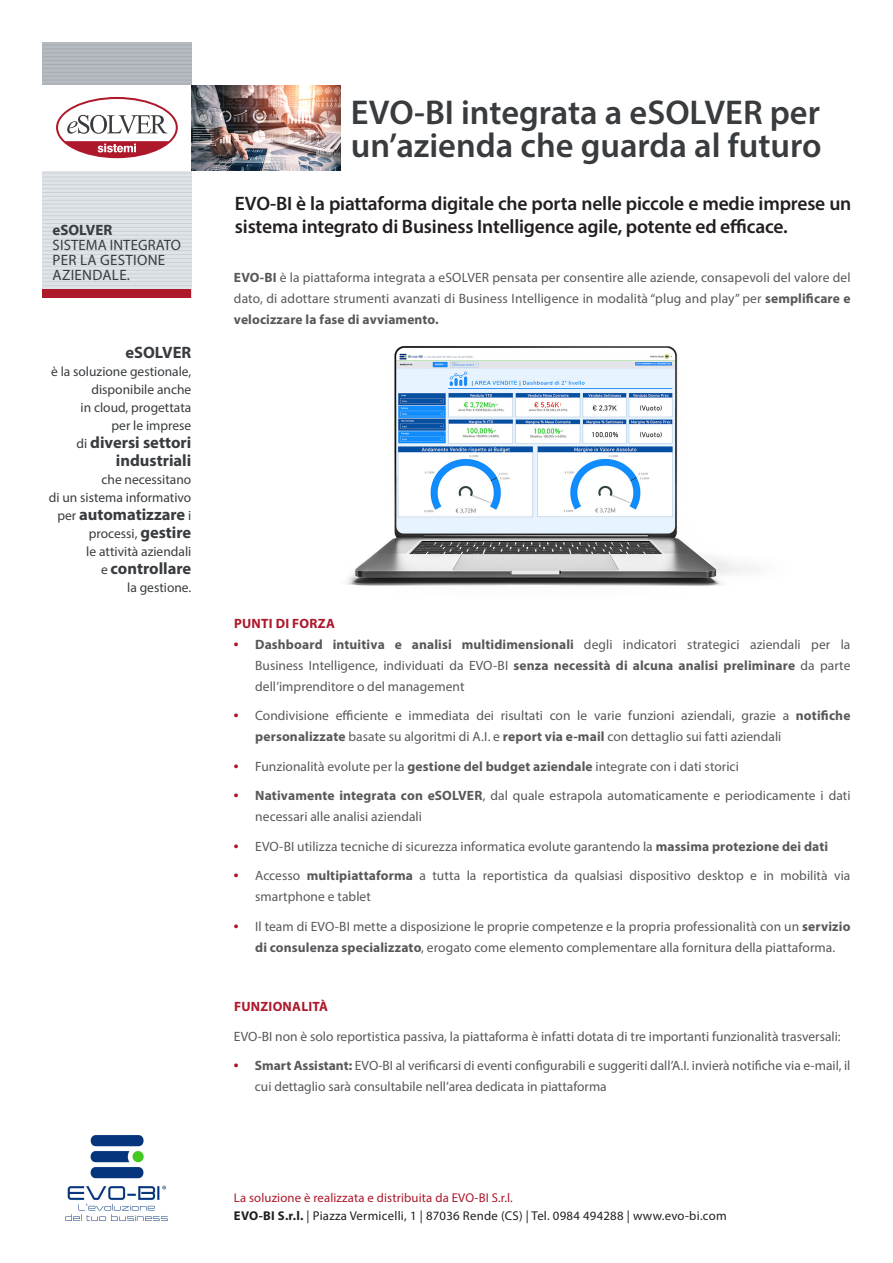
<style>
.page{position:relative;width:893px;height:1263px;background:#fff}
.page>*{position:absolute;margin:0;border:0;box-sizing:border-box;transform-origin:0 0}
.t1{font:600 34.5px/33px "Myriad Pro";color:#393c3f}
.t2{font:600 19.5px/23.4px "Myriad Pro";letter-spacing:-.01em;color:#231f20}
.t3{font:700 16.5px/18px "Myriad Pro";color:#393c3f;text-align:right}
.t4{font:15px/15px "Myriad Pro";letter-spacing:.02em;color:#393c3f}
.t5{font:700 15px "Myriad Pro";color:#393c3f}
.t6{font:13.5px/21px "Myriad Pro";color:#57585a}
.t7{font:13.5px/18px "Myriad Pro";color:#393c3f;text-align:right}
.t8{font:700 13.5px "Myriad Pro";letter-spacing:.02em;color:#ad182b}
.t9{font:12.75px "Myriad Pro";letter-spacing:.02em;color:#231f20}
.t10{font:12.75px "Myriad Pro";letter-spacing:.01em;color:#ad182b}
.s1{font-weight:400;font-size:13.5px}
.s2{font-weight:700;font-size:16.5px}
.s3{font-weight:700}
.s4{font-family:"Arial";font-weight:700;color:#ad182b}
</style>
<div class="page">
<svg style="left:43px;top:43px;width:148px;height:246px;background:#d2d7dc"></svg>
<hr style="left:43px;top:45px;width:148px;height:1px;background:#231f20">
<hr style="left:43px;top:49px;width:148px;height:1px;background:#231f20">
<hr style="left:43px;top:52px;width:148px;height:1px;background:#231f20">
<hr style="left:43px;top:56px;width:148px;height:1px;background:#231f20">
<hr style="left:43px;top:60px;width:148px;height:1px;background:#231f20">
<hr style="left:43px;top:64px;width:148px;height:1px;background:#231f20">
<hr style="left:43px;top:68px;width:148px;height:1px;background:#231f20">
<hr style="left:43px;top:72px;width:148px;height:1px;background:#231f20">
<hr style="left:43px;top:76px;width:148px;height:1px;background:#231f20">
<hr style="left:43px;top:80px;width:148px;height:1px;background:#231f20">
<hr style="left:43px;top:83px;width:148px;height:1px;background:#231f20">
<hr style="left:43px;top:173px;width:148px;height:1px;background:#231f20">
<hr style="left:43px;top:177px;width:148px;height:1px;background:#231f20">
<hr style="left:43px;top:180px;width:148px;height:1px;background:#231f20">
<hr style="left:43px;top:184px;width:148px;height:1px;background:#231f20">
<hr style="left:43px;top:188px;width:148px;height:1px;background:#231f20">
<hr style="left:43px;top:196px;width:148px;height:1px;background:#231f20">
<hr style="left:43px;top:215px;width:148px;height:1px;background:#231f20">
<hr style="left:43px;top:200px;width:148px;height:1px;background:#231f20">
<hr style="left:43px;top:192px;width:148px;height:1px;background:#231f20">
<hr style="left:43px;top:208px;width:148px;height:1px;background:#231f20">
<hr style="left:43px;top:223px;width:148px;height:1px;background:#231f20">
<hr style="left:43px;top:219px;width:148px;height:1px;background:#231f20">
<hr style="left:43px;top:211px;width:148px;height:1px;background:#231f20">
<hr style="left:43px;top:204px;width:148px;height:1px;background:#231f20">
<hr style="left:43px;top:227px;width:148px;height:1px;background:#231f20">
<hr style="left:43px;top:235px;width:148px;height:1px;background:#231f20">
<hr style="left:43px;top:231px;width:148px;height:1px;background:#231f20">
<hr style="left:43px;top:239px;width:148px;height:1px;background:#231f20">
<hr style="left:43px;top:243px;width:148px;height:1px;background:#231f20">
<hr style="left:43px;top:250px;width:148px;height:1px;background:#231f20">
<hr style="left:43px;top:277px;width:148px;height:1px;background:#231f20">
<hr style="left:43px;top:246px;width:148px;height:1px;background:#231f20">
<hr style="left:43px;top:254px;width:148px;height:1px;background:#231f20">
<hr style="left:43px;top:281px;width:148px;height:1px;background:#231f20">
<hr style="left:43px;top:262px;width:148px;height:1px;background:#231f20">
<hr style="left:43px;top:270px;width:148px;height:1px;background:#231f20">
<hr style="left:43px;top:274px;width:148px;height:1px;background:#231f20">
<hr style="left:43px;top:258px;width:148px;height:1px;background:#231f20">
<hr style="left:43px;top:285px;width:148px;height:1px;background:#231f20">
<hr style="left:43px;top:266px;width:148px;height:1px;background:#231f20">
<div style="left:21px;top:85px;width:192px;height:85px;background:#fff"></div>
<div style="left:43px;top:289px;width:148px;height:9px;background:#ad182b"></div>
<svg style="left:56px;top:97px;width:122px;height:61px"></svg>
<img style="left:191px;top:85px;width:149px;height:85px">
<img style="left:65px;top:1135px;width:103px;height:86px">
<img style="left:346px;top:347px;width:405px;height:239px">
<p class="t5" style="left:52px;top:220px;width:61px">eSOLVER</p>
<p class="t4" style="left:53px;top:237px;width:130px">SISTEMA INTEGRATO<br>PER LA GESTIONE<br>AZIENDALE.</p>
<p class="t3" style="left:125px;top:343px;width:67px">eSOLVER</p>
<p class="t7" style="left:51px;top:362px;width:142px">è la soluzione gestionale, disponibile anche<br>in cloud, progettata<br>per le imprese</p>
<p class="t3" style="left:77px;top:433px;width:116px"><span class="s1">di</span> diversi settori industriali</p>
<p class="t7" style="left:49px;top:470px;width:144px">che necessitano<br>di un sistema informativo</p>
<p class="t3" style="left:57px;top:505px;width:135px"><span class="s1">per</span> automatizzare <span class="s1">i</span></p>
<p class="t7" style="left:86px;top:524px;width:107px;text-align:left">processi, <span class="s2">gestire </span>le attività aziendali</p>
<p class="t3" style="left:101px;top:559px;width:92px"><span class="s1">e</span> controllare</p>
<p class="t7" style="left:127px;top:578px;width:66px">la gestione.</p>
<h1 class="t1" style="left:351px;top:95px;width:472px">EVO-BI integrata a eSOLVER per un’azienda che guarda al futuro</h1>
<p class="t2" style="left:235px;top:191px;width:618px">EVO-BI è la piattaforma digitale che porta nelle piccole e medie imprese un sistema integrato di Business Intelligence agile, potente ed efficace.</p>
<p class="t6" style="left:234px;top:267px;width:618px;text-align:justify"><span class="s3">EVO-BI</span> è la piattaforma integrata a eSOLVER pensata per consentire alle aziende, consapevoli del valore del dato, di adottare strumenti avanzati di Business Intelligence in modalità “plug and play” per <span class="s3">semplificare e velocizzare la fase di avviamento.</span></p>
<p class="t8" style="left:234px;top:614px;width:102px">PUNTI DI FORZA</p>
<p class="t6" style="left:255px;top:634px;width:597px;text-align:justify;text-indent:-21px"><span class="s4">•</span> <span class="s3">Dashboard intuitiva e analisi multidimensionali</span> degli indicatori strategici aziendali per la Business Intelligence, individuati da EVO-BI <span class="s3">senza necessità di alcuna analisi preliminare</span> da parte dell’imprenditore o del management</p>
<p class="t6" style="left:255px;top:705px;width:597px;text-indent:-21px"><span class="s4">•</span> Condivisione efficiente e immediata dei risultati con le varie funzioni aziendali, grazie a <span class="s3">notifiche personalizzate</span> basate su algoritmi di A.I. e <span class="s3">report via e-mail</span> con dettaglio sui fatti aziendali</p>
<p class="t6" style="left:234px;top:756px;width:506px"><span class="s4">•</span> Funzionalità evolute per la <span class="s3">gestione del budget aziendale</span> integrate con i dati storici</p>
<p class="t6" style="left:255px;top:785px;width:597px;text-indent:-21px"><span class="s4">•</span> <span class="s3">Nativamente integrata con eSOLVER</span>, dal quale estrapola automaticamente e periodicamente i dati necessari alle analisi aziendali</p>
<p class="t6" style="left:234px;top:836px;width:596px"><span class="s4">•</span> EVO-BI utilizza tecniche di sicurezza informatica evolute garantendo la <span class="s3">massima protezione dei dati</span></p>
<p class="t6" style="left:255px;top:865px;width:597px;text-indent:-21px"><span class="s4">•</span> Accesso <span class="s3">multipiattaforma</span> a tutta la reportistica da qualsiasi dispositivo desktop e in mobilità via smartphone e tablet</p>
<p class="t6" style="left:234px;top:916px;width:618px;text-align:center"><span class="s4">•</span> Il team di EVO-BI mette a disposizione le proprie competenze e la propria professionalità con un <span class="s3">servizio di consulenza specializzato</span>, erogato come elemento complementare alla fornitura della piattaforma.</p>
<p class="t8" style="left:234px;top:998px;width:95px">FUNZIONALITÀ</p>
<p class="t6" style="left:234px;top:1025px;width:608px">EVO-BI non è solo reportistica passiva, la piattaforma è infatti dotata di tre importanti funzionalità trasversali:</p>
<p class="t6" style="left:255px;top:1055px;width:597px;text-indent:-21px"><span class="s4">•</span> <span class="s3">Smart Assistant:</span> EVO-BI al verificarsi di eventi configurabili e suggeriti dall’A.I. invierà notifiche via e-mail, il cui dettaglio sarà consultabile nell’area dedicata in piattaforma</p>
<p class="t10" style="left:234px;top:1189px;width:281px">La soluzione è realizzata e distribuita da EVO-BI S.r.l.</p>
<p class="t9" style="left:234px;top:1208px;width:494px"><span class="s3">EVO-BI S.r.l.</span> | Piazza Vermicelli, 1 | 87036 Rende (CS) | Tel. 0984 494288 | www.evo-bi.com</p>
</div>
